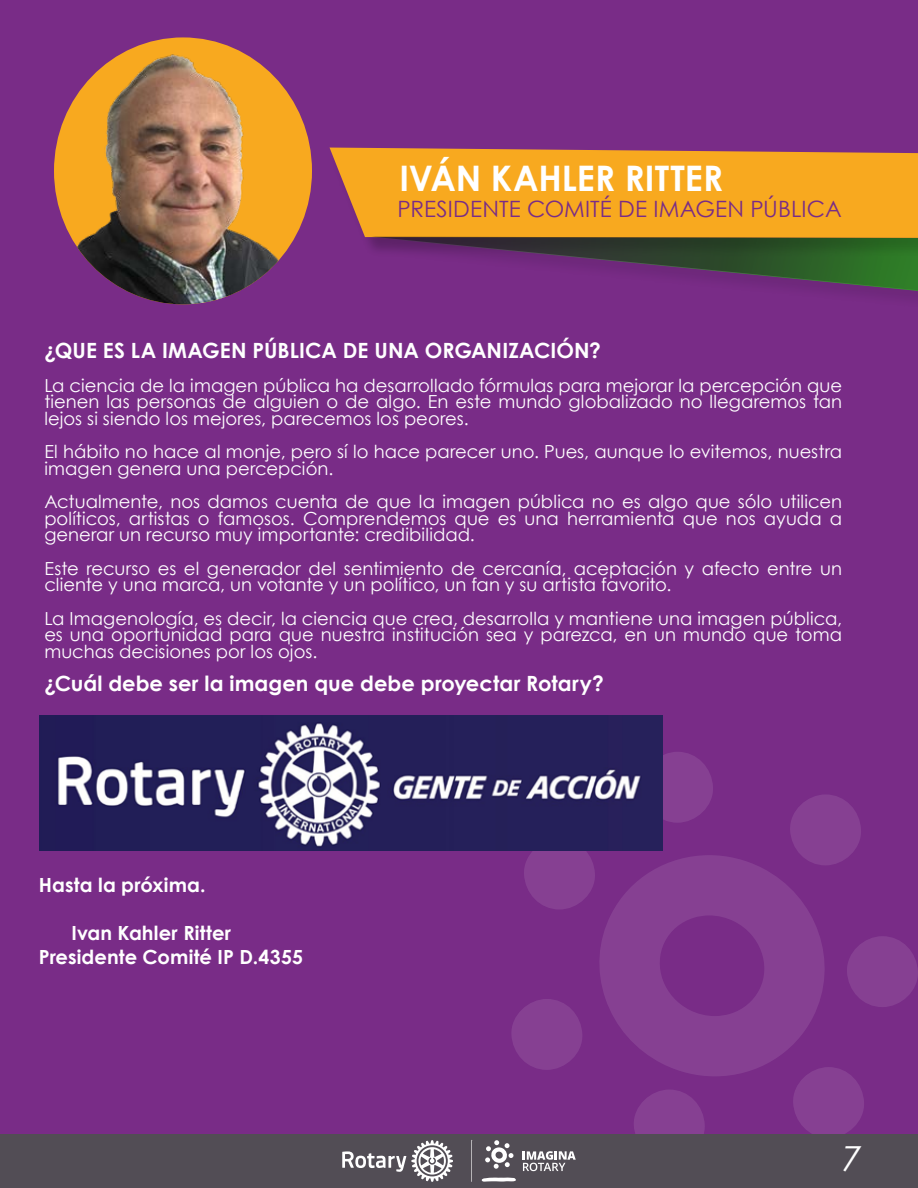
<style>
.page{position:relative;width:918px;height:1188px;background:#792c87}
.page>*{position:absolute;margin:0;border:0;box-sizing:border-box;transform-origin:0 0}
.t1{font:700 35.25px "Century Gothic";letter-spacing:.005em;color:#fff}
.t2{font:italic 34.5px "Century Gothic";color:#fff}
.t3{font:22.5px "Century Gothic";letter-spacing:.005em;color:#792c87}
.t4{font:700 21px "Century Gothic";letter-spacing:.005em;color:#fff}
.t5{font:700 19.5px/24px "Century Gothic";letter-spacing:.005em;color:#fff}
.t6{font:18px/16.5px "Century Gothic";color:#fff;text-align:justify}
</style>
<div class="page">
<div style="left:330px;top:148px;width:588px;height:89px;background:#f8a91f"></div>
<svg style="left:365px;top:237px;width:553px;height:59px"></svg>
<svg style="left:599px;top:855px;width:226px;height:221px;fill:#864092"></svg>
<svg style="left:511px;top:999px;width:71px;height:71px"></svg>
<svg style="left:524px;top:851px;width:71px;height:58px"></svg>
<svg style="left:663px;top:752px;width:50px;height:71px"></svg>
<svg style="left:789px;top:795px;width:72px;height:70px"></svg>
<svg style="left:847px;top:936px;width:71px;height:71px"></svg>
<svg style="left:792px;top:1067px;width:72px;height:67px"></svg>
<svg style="left:634px;top:1090px;width:71px;height:44px"></svg>
<div style="left:0;top:1134px;width:918px;height:54px;background:#524d55"></div>
<svg style="left:342px;top:1140px;width:111px;height:42px"></svg>
<svg style="left:471px;top:1140px;width:1px;height:42px"></svg>
<svg style="left:485px;top:1140px;width:29px;height:29px"></svg>
<svg style="left:482px;top:1178px;width:34px;height:4px"></svg>
<svg style="left:523px;top:1151px;width:53px;height:20px"></svg>
<img style="left:54px;top:37px;width:254px;height:267px">
<img style="left:39px;top:716px;width:624px;height:135px">
<h1 class="t1" style="left:400px;top:152px;width:325px">IVÁN KAHLER RITTER</h1>
<p class="t3" style="left:398px;top:193px;width:446px">PRESIDENTE COMITÉ DE IMAGEN PÚBLICA</p>
<p class="t4" style="left:44px;top:335px;width:558px">¿QUE ES LA IMAGEN PÚBLICA DE UNA ORGANIZACIÓN?</p>
<p class="t6" style="left:44px;top:377px;width:799px">La ciencia de la imagen pública ha desarrollado fórmulas para mejorar la percepción que tienen las personas de alguien o de algo. En este mundo globalizado no llegaremos tan lejos si siendo los mejores, parecemos los peores.</p>
<p class="t6" style="left:44px;top:443px;width:799px">El hábito no hace al monje, pero sí lo hace parecer uno. Pues, aunque lo evitemos, nuestra imagen genera una percepción.</p>
<p class="t6" style="left:44px;top:493px;width:799px">Actualmente, nos damos cuenta de que la imagen pública no es algo que sólo utilicen políticos, artistas o famosos. Comprendemos que es una herramienta que nos ayuda a generar un recurso muy importante: credibilidad.</p>
<p class="t6" style="left:44px;top:560px;width:799px">Este recurso es el generador del sentimiento de cercanía, aceptación y afecto entre un cliente y una marca, un votante y un político, un fan y su artista favorito.</p>
<p class="t6" style="left:44px;top:610px;width:799px">La Imagenología, es decir, la ciencia que crea, desarrolla y mantiene una imagen pública, es una oportunidad para que nuestra institución sea y parezca, en un mundo que toma muchas decisiones por los ojos.</p>
<p class="t4" style="left:44px;top:668px;width:561px">¿Cuál debe ser la imagen que debe proyectar Rotary?</p>
<p class="t5" style="left:39px;top:872px;width:168px">Hasta la próxima.</p>
<p class="t5" style="left:39px;top:920px;width:266px;text-indent:33px">Ivan Kahler Ritter<br>Presidente Comité IP D.4355</p>
<h2 class="t2" style="left:843px;top:1134px;width:21px">7</h2>
</div>
